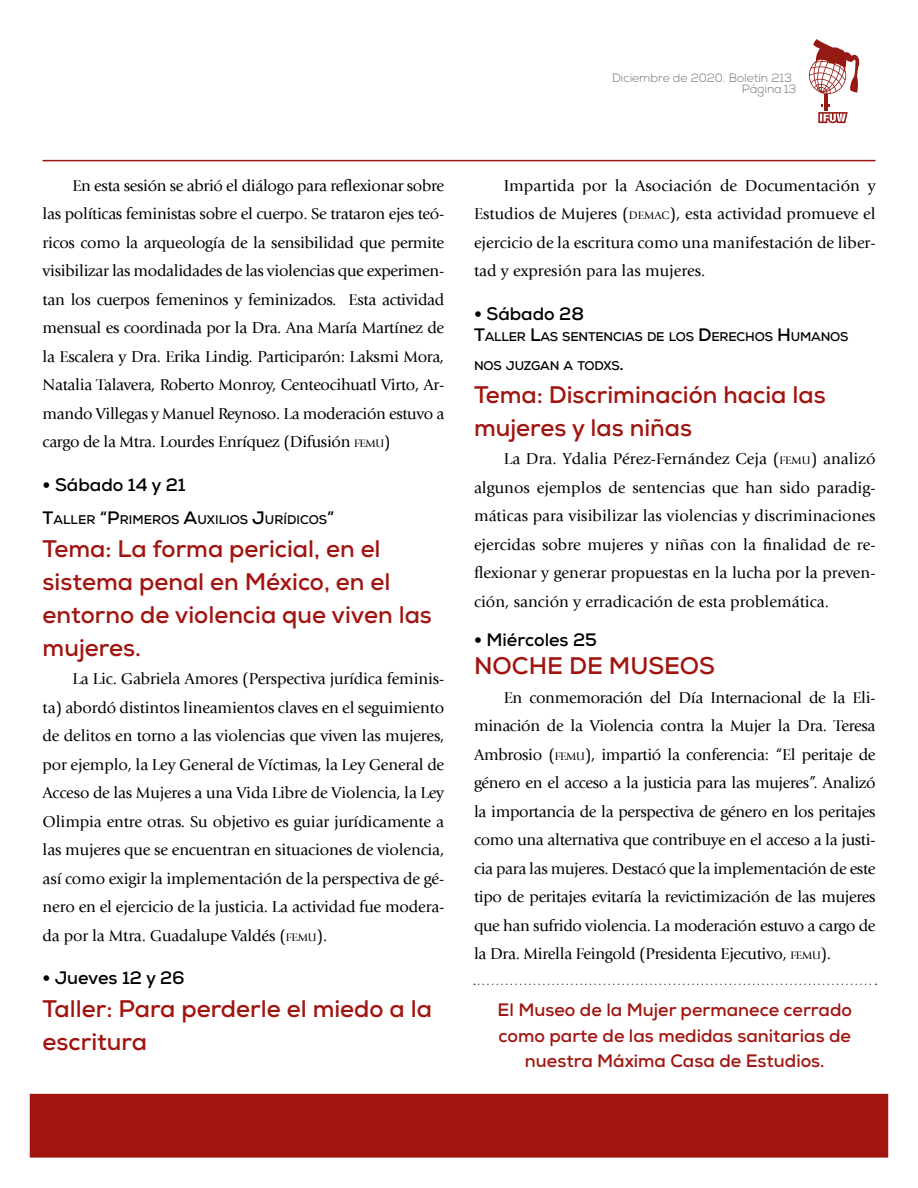
<style>
.page{position:relative;width:918px;height:1188px;background:#fff}
.page>*{position:absolute;margin:0;border:0;box-sizing:border-box;transform-origin:0 0}
.t1{font:700 24px/33px "Nexa";color:#a1140f}
.t2{font:700 18px/25.5px "Nexa";color:#a1140f;text-align:center}
.t3{font:700 18px "Nexa";color:#000}
.t4{font:16.5px/28.5px "Giovanni LT";letter-spacing:-.01em;color:#000;text-align:justify}
.t5{font:700 12.6px "Nexa";letter-spacing:-.015em;color:#000}
.t6{font:300 12px/10.6px "Nexa";color:#707070}
.s1{font-size:11.55px}
.s2{font-family:"Corbel";font-weight:400}
.s3{font-size:18px}
</style>
<div class="page">
<hr style="left:43px;top:160px;width:832px;height:1px;background:#a1140f">
<svg style="left:808px;top:39px;width:52px;height:84px"></svg>
<div style="left:30px;top:1094px;width:858px;height:64px;background:#a1140f"></div>
<svg style="left:474px;top:984px;width:403px;height:1px"></svg>
<p class="t6" style="left:742px;top:73px;width:56px;text-indent:-130px">Diciembre de 2020. Boletín 213<br>Página 13</p>
<p class="t4" style="left:43px;top:171px;width:403px;text-indent:30px">En esta sesión se abrió el diálogo para reflexionar sobre las políticas feministas sobre el cuerpo. Se trataron ejes teó&shy;ricos como la arqueología de la sensibilidad que permite visibilizar las modalidades de las violencias que experimen&shy;tan los cuerpos femeninos y feminizados. Esta actividad mensual es coordinada por la Dra. Ana María Martínez de la Escalera y Dra. Erika Lindig. Participarón: Laksmi Mora, Natalia Talavera, Roberto Monroy, Centeocihuatl Virto, Ar&shy;mando Villegas y Manuel Reynoso. La moderación estuvo a cargo de la Mtra. Lourdes Enríquez (Difusión <span class="s1">FEMU</span>)</p>
<p class="t3" style="left:43px;top:473px;width:144px"><span class="s2">•</span> Sábado 14 y 21</p>
<p class="t5" style="left:43px;top:511px;width:293px"><span class="s3">T</span>ALLER <span class="s3">“P</span>RIMEROS <span class="s3">A</span>UXILIOS <span class="s3">J</span>URÍDICOS<span class="s3">”</span></p>
<h1 class="t1" style="left:43px;top:532px;width:391px">Tema: La forma pericial, en el sistema penal en México, en el entorno de violencia que viven las mujeres.</h1>
<p class="t4" style="left:43px;top:665px;width:403px;text-indent:30px">La Lic. Gabriela Amores (Perspectiva jurídica feminis&shy;ta) abordó distintos lineamientos claves en el seguimiento de delitos en torno a las violencias que viven las mujeres, por ejemplo, la Ley General de Víctimas, la Ley General de Acceso de las Mujeres a una Vida Libre de Violencia, la Ley Olimpia entre otras. Su objetivo es guiar jurídicamente a las mujeres que se encuentran en situaciones de violencia, así como exigir la implementación de la perspectiva de gé&shy;nero en el ejercicio de la justicia. La actividad fue modera&shy;da por la Mtra. Guadalupe Valdés (<span class="s1">FEMU</span>).</p>
<p class="t3" style="left:43px;top:967px;width:144px"><span class="s2">•</span> Jueves 12 y 26</p>
<h1 class="t1" style="left:43px;top:993px;width:391px">Taller: Para perderle el miedo a la escritura</h1>
<p class="t4" style="left:474px;top:171px;width:403px;text-indent:30px">Impartida por la Asociación de Documentación y Estudios de Mujeres (<span class="s1">DEMAC</span>), esta actividad promueve el ejercicio de la escritura como una manifestación de liber&shy;tad y expresión para las mujeres.</p>
<p class="t3" style="left:474px;top:302px;width:111px"><span class="s2">•</span> Sábado 28</p>
<p class="t5" style="left:474px;top:329px;width:376px"><span class="s3">T</span>ALLER <span class="s3">L</span>AS SENTENCIAS DE LOS <span class="s3">D</span> ERECHOS <span class="s3">H</span> UMANOS</p>
<p class="t5" style="left:474px;top:358px;width:151px">NOS JUZGAN A TODXS<span class="s3">.</span></p>
<h1 class="t1" style="left:474px;top:378px;width:353px">Tema: Discriminación hacia las mujeres y las niñas</h1>
<p class="t4" style="left:474px;top:445px;width:403px;text-indent:30px">La Dra. Ydalia Pérez-Fernández Ceja (<span class="s1">FEMU</span>) analizó algunos ejemplos de sentencias que han sido paradig&shy;máticas para visibilizar las violencias y discriminaciones ejercidas sobre mujeres y niñas con la finalidad de re&shy;flexionar y generar propuestas en la lucha por la preven&shy;ción, sanción y erradicación de esta problemática.</p>
<p class="t3" style="left:474px;top:628px;width:125px"><span class="s2">•</span> Miércoles 25</p>
<h1 class="t1" style="left:474px;top:650px;width:243px">NOCHE DE MUSEOS</h1>
<p class="t4" style="left:474px;top:684px;width:403px;text-indent:30px">En conmemoración del Día Internacional de la Eli&shy;minación de la Violencia contra la Mujer la Dra. Teresa Ambrosio (<span class="s1">FEMU</span>), impartió la conferencia: “El peritaje de género en el acceso a la justicia para las mujeres”. Analizó la importancia de la perspectiva de género en los peritajes como una alternativa que contribuye en el acceso a la justi&shy;cia para las mujeres. Destacó que la implementación de este tipo de peritajes evitaría la revictimización de las mujeres que han sufrido violencia. La moderación estuvo a cargo de la Dra. Mirella Feingold (Presidenta Ejecutivo, <span class="s1">FEMU</span>).</p>
<p class="t2" style="left:498px;top:997px;width:356px">El Museo de la Mujer permanece cerrado como parte de las medidas sanitarias de nuestra Máxima Casa de Estudios.</p>
</div>
